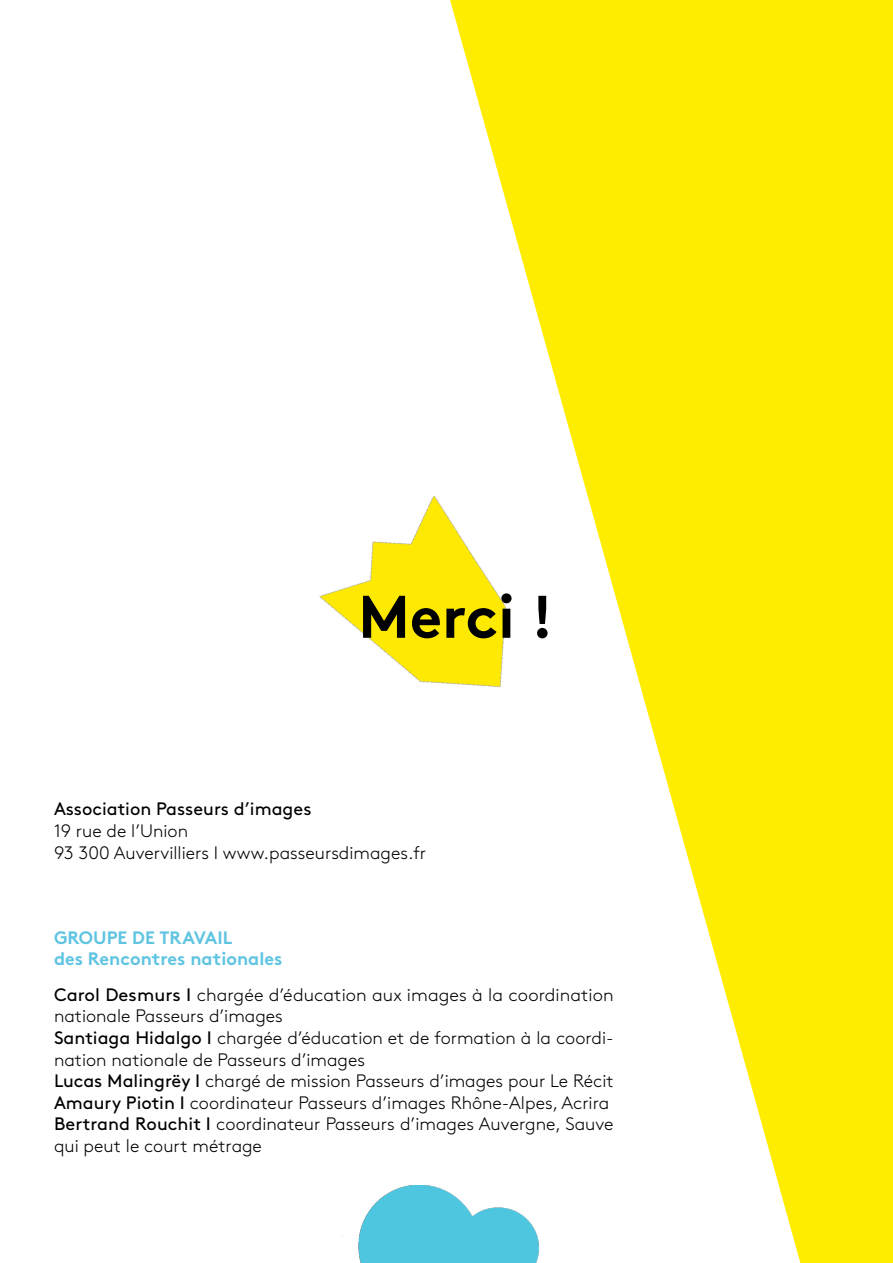
<style>
.page{position:relative;width:893px;height:1263px;background:#fff}
.page>*{position:absolute;margin:0;border:0;box-sizing:border-box;transform-origin:0 0}
.t1{font:700 60px "Brown Std";color:#000}
.Texte_courant{font:300 18px/21.6px "Brown Std";color:#000}
.t2{font:700 18px "Brown Std";color:#5fc4e1}
.t3{font:18px "Brown Std";color:#000}
.s1{font-weight:400}
</style>
<div class="page">
<img style="left:341px;top:1185px;width:109px;height:78px">
<img style="left:319px;top:496px;width:131px;height:188px">
<svg style="left:450px;top:0;width:443px;height:1263px;fill:#ffed00"></svg>
<p class="t1" style="left:358px;top:580px;width:197px">Merci !</p>
<p class="t3" style="left:54px;top:799px;width:259px">Association Passeurs d’images</p>
<p class="Texte_courant" style="left:54px;top:820px;width:136px">19 rue de l’Union</p>
<p class="Texte_courant" style="left:54px;top:842px;width:374px">93 300 Auvervilliers I www.passeursdimages.fr</p>
<p class="t2" style="left:54px;top:926px;width:180px">GROUPE DE TRAVAIL</p>
<p class="t2" style="left:54px;top:948px;width:230px">des Rencontres nationales</p>
<p class="Texte_courant" style="left:54px;top:984px;width:561px"><span class="s1">Carol Desmurs I</span> chargée d’éducation aux images à la coordination nationale Passeurs d’images</p>
<p class="Texte_courant" style="left:54px;top:1027px;width:561px"><span class="s1">Santiaga Hidalgo I</span> chargée d’éducation et de formation à la coordi&shy;nation nationale de Passeurs d’images</p>
<p class="Texte_courant" style="left:54px;top:1070px;width:561px"><span class="s1">Lucas Malingrëy I</span> chargé de mission Passeurs d’images pour Le Récit</p>
<p class="Texte_courant" style="left:54px;top:1092px;width:557px"><span class="s1">Amaury Piotin I</span> coordinateur Passeurs d’images Rhône-Alpes, Acrira</p>
<p class="Texte_courant" style="left:54px;top:1114px;width:561px"><span class="s1">Bertrand Rouchit I</span> coordinateur Passeurs d’images Auvergne, Sauve qui peut le court métrage</p>
</div>
